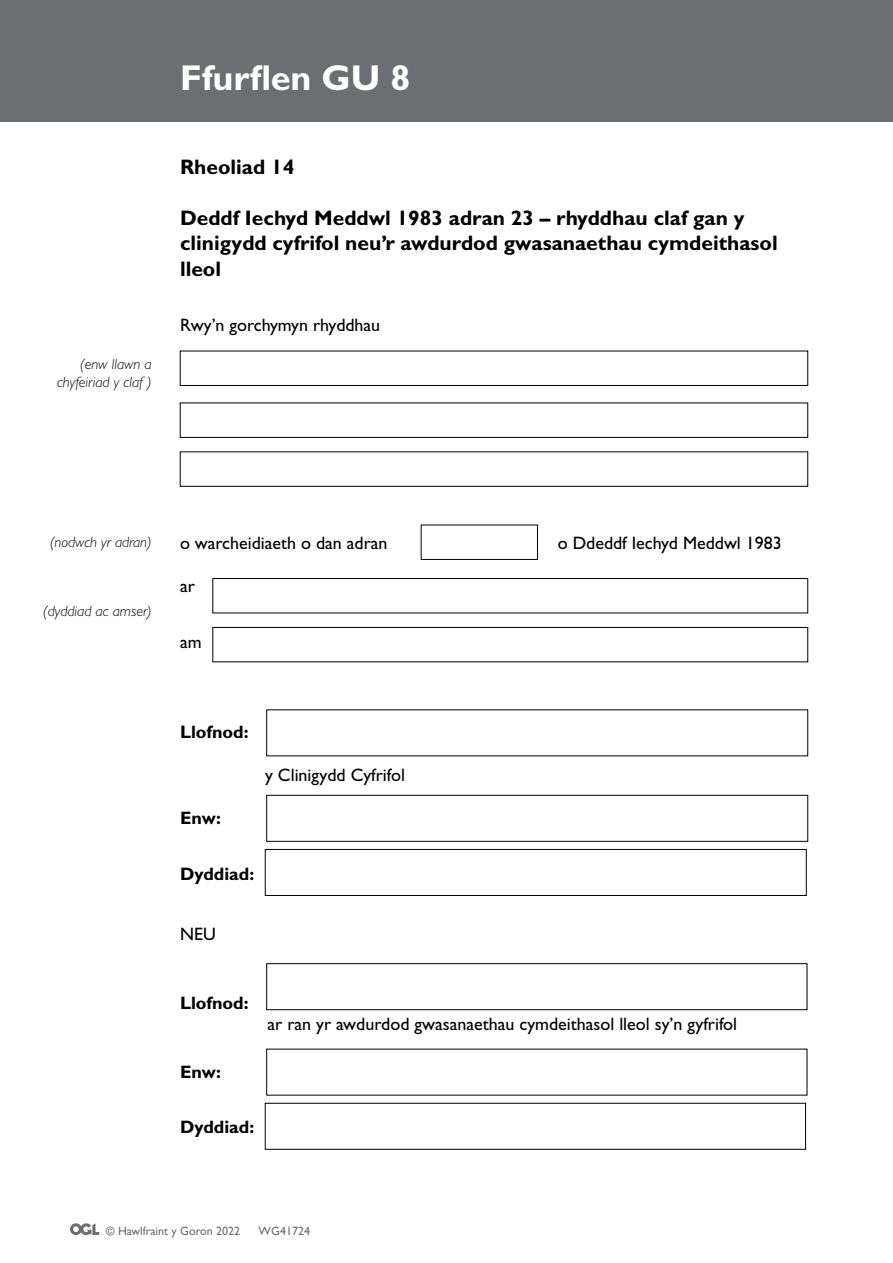
<style>
.page{position:relative;width:893px;height:1263px;background:#fff}
.page>*{position:absolute;margin:0;border:0;box-sizing:border-box;transform-origin:0 0}
.Heading{font:700 36px "Gill Sans Std";color:#fff}
.Sub_sub_heading{font:700 21px/25.2px "Gill Sans Std";color:#000}
.Sub_heading{font:700 21px "Gill Sans Std";color:#000}
.text{font:18px "Gill Sans Std";color:#000}
.text-2{font:700 18px "Gill Sans Std";color:#000}
.text-3{font:italic 300 15px/18px "Gill Sans Std";color:#000;text-align:right}
.Credits{font:12px "Gill Sans";color:#6d6e71}
</style>
<div class="page">
<div style="left:0;top:0;width:893px;height:122px;background:#6d6e71"></div>
<div style="left:180px;top:403px;width:628px;height:35px;border:1px solid #000"></div>
<div style="left:180px;top:351px;width:628px;height:35px;border:1px solid #000"></div>
<div style="left:421px;top:525px;width:117px;height:35px;border:1px solid #000"></div>
<div style="left:213px;top:578px;width:595px;height:35px;border:1px solid #000"></div>
<div style="left:213px;top:627px;width:595px;height:35px;border:1px solid #000"></div>
<div style="left:266px;top:795px;width:542px;height:46px;border:1px solid #000"></div>
<div style="left:265px;top:849px;width:541px;height:47px;border:1px solid #000"></div>
<div style="left:266px;top:963px;width:541px;height:47px;border:1px solid #000"></div>
<div style="left:265px;top:1103px;width:541px;height:46px;border:1px solid #000"></div>
<svg style="left:70px;top:1223px;width:29px;height:12px"></svg>
<p class="Heading" style="left:180px;top:56px;width:232px">Ffurflen GU 8</p>
<p class="Sub_heading" style="left:180px;top:155px;width:116px">Rheoliad 14</p>
<p class="Sub_sub_heading" style="left:180px;top:205px;width:599px">Deddf Iechyd Meddwl 1983 adran 23 – rhyddhau claf gan y clinigydd cyfrifol neu’r awdurdod gwasanaethau cymdeithasol lleol</p>
<p class="text-3" style="left:57px;top:355px;width:96px">(enw llawn a chyfeiriad y claf )</p>
<p class="text" style="left:180px;top:315px;width:202px">Rwy’n gorchymyn rhyddhau</p>
<p class="text-3" style="left:50px;top:533px;width:103px">(nodwch yr adran)</p>
<p class="text-3" style="left:43px;top:602px;width:110px">(dyddiad ac amser)</p>
<p class="text" style="left:180px;top:532px;width:209px">o warcheidiaeth o dan adran</p>
<p class="text" style="left:558px;top:532px;width:226px">o Ddeddf Iechyd Meddwl 1983</p>
<p class="text" style="left:180px;top:575px;width:16px">ar</p>
<p class="text" style="left:180px;top:631px;width:23px">am</p>
<p class="text-2" style="left:180px;top:721px;width:70px">Llofnod:</p>
<p class="text-2" style="left:180px;top:807px;width:42px">Enw:</p>
<p class="text" style="left:265px;top:764px;width:141px">y Clinigydd Cyfrifol</p>
<p class="text-2" style="left:180px;top:863px;width:76px">Dyddiad:</p>
<p class="text" style="left:180px;top:924px;width:37px">NEU</p>
<p class="text-2" style="left:180px;top:992px;width:70px">Llofnod:</p>
<p class="text-2" style="left:180px;top:1061px;width:42px">Enw:</p>
<p class="text" style="left:267px;top:1014px;width:471px">ar ran yr awdurdod gwasanaethau cymdeithasol lleol sy’n gyfrifol</p>
<p class="text-2" style="left:180px;top:1116px;width:76px">Dyddiad:</p>
<p class="Credits" style="left:106px;top:1224px;width:136px">© Hawlfraint y Goron 2022</p>
<p class="Credits" style="left:259px;top:1224px;width:53px">WG41724</p>
</div>
